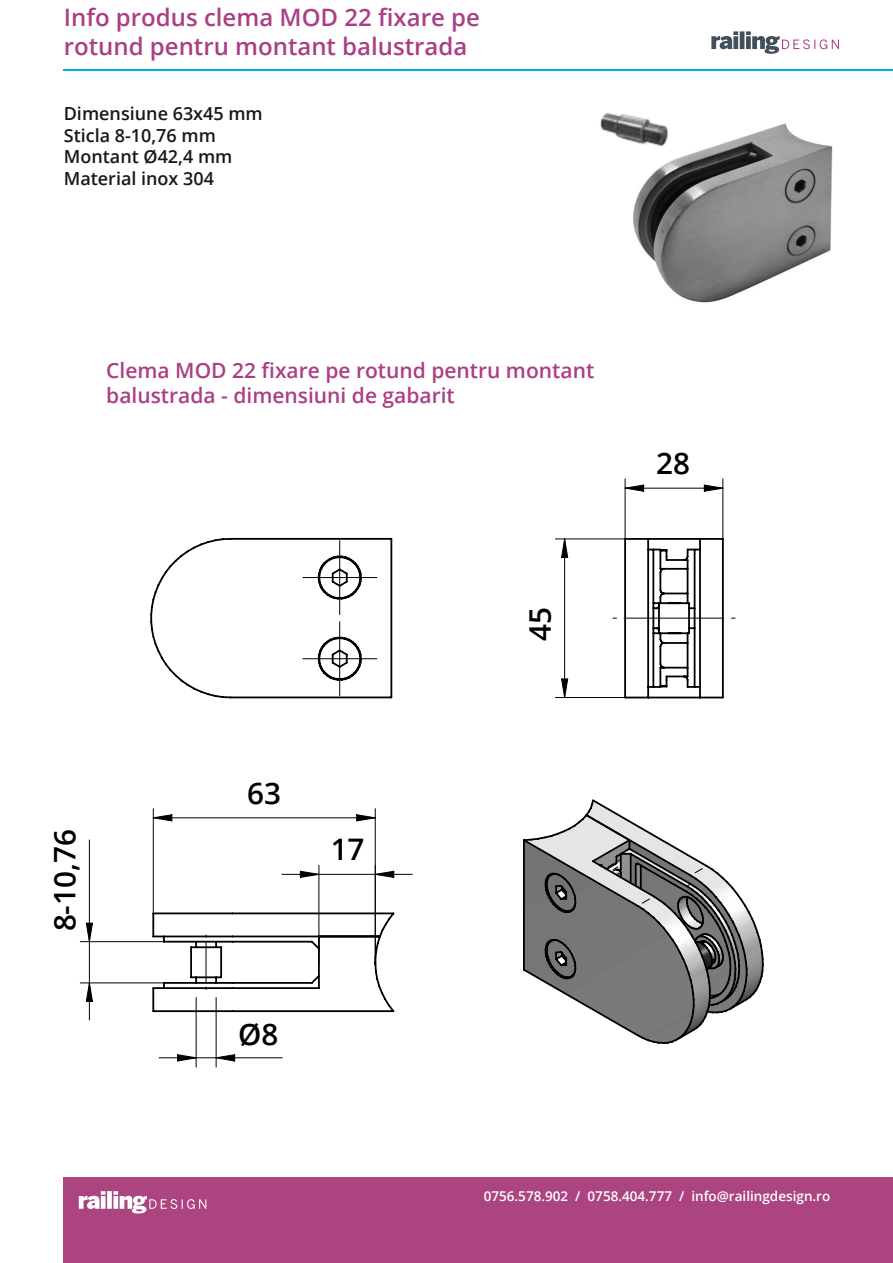
<style>
.page{position:relative;width:893px;height:1263px;background:#fff}
.page>*{position:absolute;margin:0;border:0;box-sizing:border-box;transform-origin:0 0}
.t1{font:600 29.7px "Open Sans";color:#010000}
.t2{font:600 24px/28.8px "Open Sans";color:#ab3f85}
.t3{font:600 21px/25.2px "Open Sans";color:#ab3f85}
.t4{font:600 18px "Open Sans";color:#1a171c}
.t5{font:600 13.5px "Open Sans";color:#fff}
</style>
<div class="page">
<hr style="left:64px;top:69px;width:829px;height:2px;background:#00ace5">
<div style="left:64px;top:1178px;width:829px;height:85px;background:#ab4480"></div>
<svg style="left:79px;top:1191px;width:127px;height:22px"></svg>
<svg style="left:711px;top:31px;width:128px;height:23px"></svg>
<img style="left:600px;top:113px;width:233px;height:190px">
<svg style="left:150px;top:537px;width:243px;height:162px"></svg>
<hr style="left:303px;top:577px;width:74px;height:1px;background:#010000">
<hr style="left:339px;top:541px;width:1px;height:74px;background:#010000">
<hr style="left:303px;top:658px;width:74px;height:1px;background:#010000">
<hr style="left:339px;top:622px;width:1px;height:74px;background:#010000">
<hr style="left:153px;top:809px;width:1px;height:104px;background:#010000">
<hr style="left:375px;top:809px;width:1px;height:153px;background:#010000">
<svg style="left:152px;top:814px;width:21px;height:8px"></svg>
<svg style="left:356px;top:814px;width:20px;height:8px"></svg>
<hr style="left:153px;top:817px;width:222px;height:1px;background:#010000">
<hr style="left:318px;top:865px;width:1px;height:97px;background:#010000">
<svg style="left:299px;top:870px;width:21px;height:8px"></svg>
<svg style="left:374px;top:870px;width:21px;height:8px"></svg>
<hr style="left:282px;top:874px;width:130px;height:1px;background:#010000">
<hr style="left:80px;top:982px;width:84px;height:1px;background:#010000">
<hr style="left:80px;top:941px;width:84px;height:1px;background:#010000">
<svg style="left:85px;top:982px;width:8px;height:20px"></svg>
<svg style="left:85px;top:922px;width:8px;height:21px"></svg>
<hr style="left:89px;top:840px;width:1px;height:180px;background:#010000">
<hr style="left:196px;top:997px;width:1px;height:70px;background:#010000">
<hr style="left:216px;top:997px;width:1px;height:70px;background:#010000">
<svg style="left:177px;top:1054px;width:20px;height:8px"></svg>
<svg style="left:215px;top:1054px;width:21px;height:8px"></svg>
<hr style="left:159px;top:1057px;width:123px;height:1px;background:#010000">
<svg style="left:151px;top:911px;width:244px;height:103px"></svg>
<svg style="left:623px;top:537px;width:102px;height:162px"></svg>
<hr style="left:722px;top:479px;width:1px;height:60px;background:#010000">
<hr style="left:625px;top:479px;width:1px;height:60px;background:#010000">
<svg style="left:703px;top:484px;width:21px;height:8px"></svg>
<svg style="left:624px;top:484px;width:21px;height:8px"></svg>
<hr style="left:625px;top:488px;width:98px;height:1px;background:#010000">
<hr style="left:555px;top:697px;width:82px;height:1px;background:#010000">
<hr style="left:555px;top:538px;width:70px;height:1px;background:#010000">
<svg style="left:561px;top:678px;width:8px;height:19px"></svg>
<svg style="left:560px;top:538px;width:9px;height:20px"></svg>
<hr style="left:564px;top:539px;width:1px;height:158px;background:#010000">
<hr style="left:624px;top:618px;width:100px;height:1px;background:#010000">
<svg style="left:523px;top:799px;width:241px;height:245px"></svg>
<p class="t2" style="left:64px;top:2px;width:418px">Info produs clema MOD 22 fixare pe rotund pentru montant balustrada</p>
<p class="t4" style="left:64px;top:101px;width:201px">Dimensiune 63x45 mm</p>
<p class="t4" style="left:64px;top:123px;width:154px">Sticla 8-10,76 mm</p>
<p class="t4" style="left:64px;top:144px;width:170px">Montant Ø42,4 mm</p>
<p class="t4" style="left:64px;top:166px;width:152px">Material inox 304</p>
<p class="t3" style="left:106px;top:357px;width:489px">Clema MOD 22 fixare pe rotund pentru montant balustrada - dimensiuni de gabarit</p>
<h1 class="t1" style="left:44px;top:931px;width:104px;rotate:-90deg">8-10,76</h1>
<h1 class="t1" style="left:247px;top:773px;width:35px">63</h1>
<h1 class="t1" style="left:331px;top:829px;width:35px">17</h1>
<h1 class="t1" style="left:238px;top:1014px;width:42px">Ø8</h1>
<h1 class="t1" style="left:520px;top:641px;width:35px;rotate:-90deg">45</h1>
<h1 class="t1" style="left:656px;top:443px;width:35px">28</h1>
<p class="t5" style="left:484px;top:1187px;width:348px">0756.578.902 / 0758.404.777 / info@railingdesign.ro</p>
</div>
